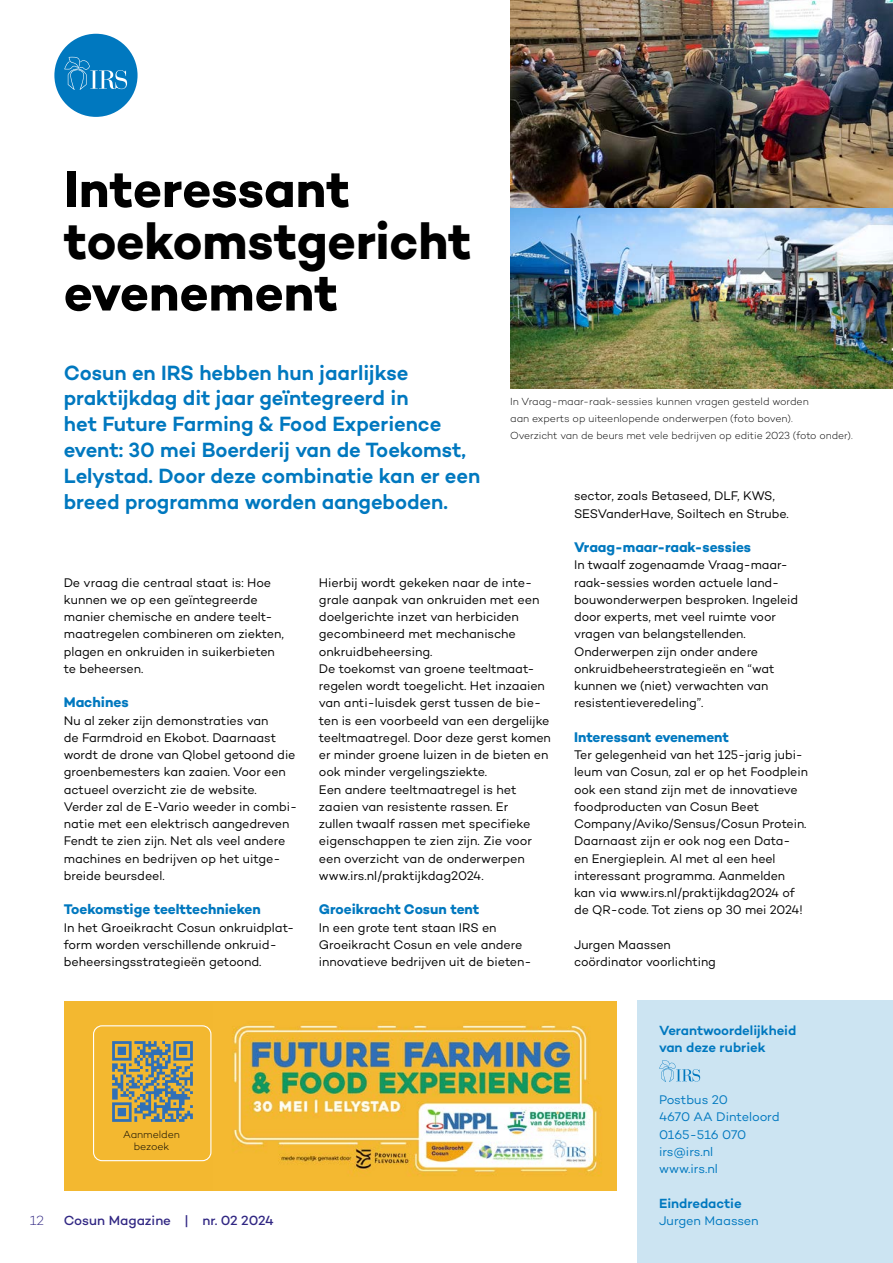
<style>
.page{position:relative;width:893px;height:1263px;background:#fff}
.page>*{position:absolute;margin:0;border:0;box-sizing:border-box;transform-origin:0 0}
.t1{font:700 51.75px/51.8px "Campton";color:#000}
.t2{font:600 21px/25.8px "Campton";letter-spacing:-.005em;color:#0078bf}
.t3{font:700 14.25px "Campton";letter-spacing:-.005em;color:#0078bf}
.t4{font:600 13.5px/17.2px "Campton";letter-spacing:-.005em;color:#0078bf}
.t5{font:500 13.5px "Campton";color:#312783}
.t6{font:300 13.5px "Campton";color:#312783}
.t7{font:12.75px/17.2px "Campton";letter-spacing:-.005em;color:#000}
.t8{font:12.75px/17.2px "Campton";letter-spacing:-.005em;color:#0078bf}
.t9{font:300 10.5px/17.2px "Campton";letter-spacing:-.01em;color:#000}
</style>
<div class="page">
<div style="left:638px;top:1001px;width:255px;height:262px;background:#cce4f2"></div>
<svg style="left:659px;top:1060px;width:41px;height:22px"></svg>
<div style="left:54px;top:34px;width:84px;height:83px;background:#0078bf;border-radius:50%"></div>
<svg style="left:64px;top:57px;width:63px;height:33px"></svg>
<img style="left:213px;top:1004px;width:404px;height:186px">
<img style="left:510px;top:207px;width:383px;height:181px">
<img style="left:510px;top:0;width:383px;height:207px">
<div style="left:64px;top:1001px;width:149px;height:189px;background:#f3b830"></div>
<img style="left:112px;top:1041px;width:81px;height:81px">
<div style="left:93px;top:1025px;width:118px;height:136px;border:1px solid #fff;border-radius:9px"></div>
<h1 class="t1" style="left:64px;top:163px;width:409px">Interessant toekomstgericht evenement</h1>
<h2 class="t2" style="left:64px;top:359px;width:418px">Cosun en IRS hebben hun jaarlijkse praktijkdag dit jaar geïntegreerd in<br>het Future Farming &amp; Food Experience event: 30 mei Boerderij van de Toekomst, Lelystad. Door deze combinatie kan er een breed programma worden aangeboden.</h2>
<p class="t9" style="left:510px;top:392px;width:344px">In Vraag-maar-raak-sessies kunnen vragen gesteld worden<br>aan experts op uiteenlopende onderwerpen (foto boven).<br>Overzicht van de beurs met vele bedrijven op editie 2023 (foto onder).</p>
<p class="t7" style="left:574px;top:487px;width:216px">sector, zoals Betaseed, DLF, KWS,<br>SESVanderHave, Soiltech en Strube.</p>
<p class="t3" style="left:574px;top:538px;width:179px">Vraag-maar-raak-sessies</p>
<p class="t7" style="left:574px;top:556px;width:225px">In twaalf zogenaamde Vraag-maar&shy;raak-sessies worden actuele land&shy;bouwonderwerpen besproken. Ingeleid door experts, met veel ruimte voor vragen van belangstellenden.<br>Onderwerpen zijn onder andere onkruidbeheerstrategieën en “wat kunnen we (niet) verwachten van resistentieveredeling”.</p>
<p class="t3" style="left:574px;top:728px;width:156px">Interessant evenement</p>
<p class="t7" style="left:574px;top:746px;width:235px">Ter gelegenheid van het 125-jarig jubi&shy;leum van Cosun, zal er op het Foodplein ook een stand zijn met de innovatieve foodproducten van Cosun Beet Company/Aviko/Sensus/Cosun Protein.<br>Daarnaast zijn er ook nog een Data-<br>en Energieplein. Al met al een heel interessant programma. Aanmelden kan via www.irs.nl/praktijkdag2024 of de QR-code. Tot ziens op 30 mei 2024!</p>
<p class="t7" style="left:574px;top:936px;width:143px">Jurgen Maassen coördinator voorlichting</p>
<p class="t7" style="left:319px;top:573px;width:233px">Hierbij wordt gekeken naar de inte&shy;grale aanpak van onkruiden met een doelgerichte inzet van herbiciden gecombineerd met mechanische onkruidbeheersing.<br>De toekomst van groene teeltmaat&shy;regelen wordt toegelicht. Het inzaaien van anti-luisdek gerst tussen de bie&shy;ten is een voorbeeld van een dergelijke teeltmaatregel. Door deze gerst komen er minder groene luizen in de bieten en ook minder vergelingsziekte.<br>Een andere teeltmaatregel is het zaaien van resistente rassen. Er<br>zullen twaalf rassen met specifieke eigenschappen te zien zijn. Zie voor een overzicht van de onderwerpen www.irs.nl/praktijkdag2024.</p>
<p class="t3" style="left:319px;top:900px;width:162px">Groeikracht Cosun tent</p>
<p class="t7" style="left:319px;top:918px;width:211px">In een grote tent staan IRS en<br>Groeikracht Cosun en vele andere innovatieve bedrijven uit de bieten-</p>
<p class="t7" style="left:64px;top:573px;width:222px">De vraag die centraal staat is: Hoe kunnen we op een geïntegreerde manier chemische en andere teelt&shy;maatregelen combineren om ziekten, plagen en onkruiden in suikerbieten te beheersen.</p>
<p class="t3" style="left:64px;top:693px;width:66px">Machines</p>
<p class="t7" style="left:64px;top:711px;width:235px">Nu al zeker zijn demonstraties van<br>de Farmdroid en Ekobot. Daarnaast wordt de drone van Qlobel getoond die groenbemesters kan zaaien. Voor een actueel overzicht zie de website.<br>Verder zal de E-Vario weeder in combi&shy;natie met een elektrisch aangedreven Fendt te zien zijn. Net als veel andere machines en bedrijven op het uitge&shy;breide beursdeel.</p>
<p class="t3" style="left:64px;top:900px;width:198px">Toekomstige teelttechnieken</p>
<p class="t7" style="left:64px;top:918px;width:232px">In het Groeikracht Cosun onkruidplat&shy;form worden verschillende onkruid&shy;beheersingsstrategieën getoond.</p>
<p class="t9" style="left:123px;top:1129px;width:58px;line-height:11.2px;text-align:center">Aanmelden bezoek</p>
<p class="t6" style="left:30px;top:1212px;width:16px">12</p>
<p class="t5" style="left:64px;top:1212px;width:211px">Cosun Magazine | nr. 02 2024</p>
<p class="t4" style="left:659px;top:1021px;width:139px">Verantwoordelijkheid van deze -rubriek</p>
<p class="t8" style="left:659px;top:1091px;width:122px">Postbus 20<br>4670 AA Dinteloord<br>0165-516 070 irs@irs.nl<br>www.irs.nl</p>
<p class="t4" style="left:659px;top:1194px;width:84px">Eindredactie</p>
<p class="t8" style="left:659px;top:1212px;width:101px">Jurgen Maassen</p>
</div>
